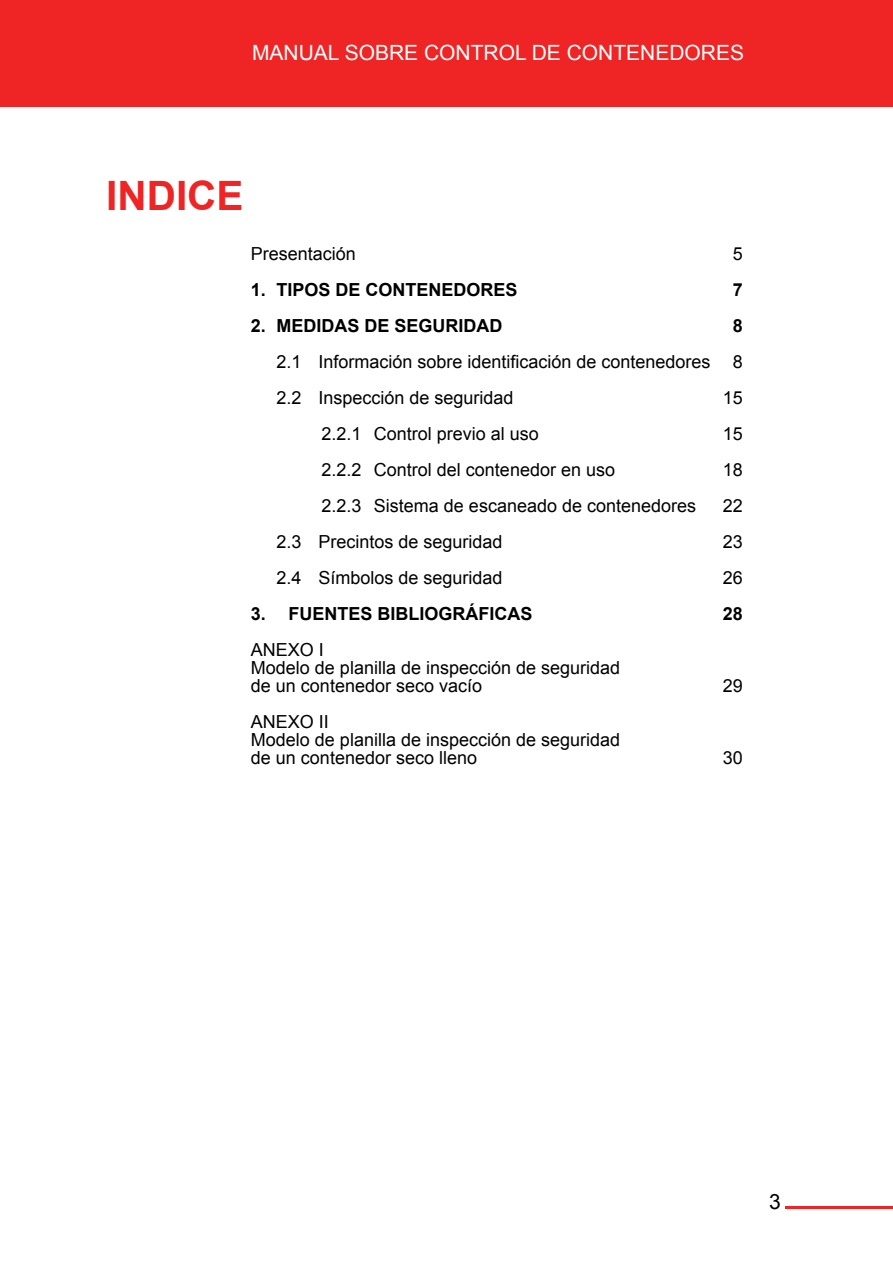
<style>
.page{position:relative;width:893px;height:1263px;background:#fff}
.page>*{position:absolute;margin:0;border:0;box-sizing:border-box;transform-origin:0 0}
.t1{font:700 40.5px "Arial";color:#ee2524}
.t2{font:21px "Arial";color:#fff}
.t3{font:21px "Arial";color:#000}
.t4{font:18px/18px "Arial";color:#000}
.t5{font:700 18px "Arial";color:#000}
</style>
<div class="page">
<div style="left:0;top:0;width:893px;height:106px;background:#ee2524"></div>
<hr style="left:785px;top:1206px;width:108px;height:3px;background:#ee2524">
<p class="t2" style="left:252px;top:39px;width:494px">MANUAL SOBRE CONTROL DE CONTENEDORES</p>
<h1 class="t1" style="left:106px;top:169px;width:139px">INDICE</h1>
<p class="t4" style="left:251px;top:245px;width:107px">Presentación</p>
<p class="t4" style="left:733px;top:245px;width:12px">5</p>
<p class="t5" style="left:251px;top:278px;width:268px">1. TIPOS DE CONTENEDORES</p>
<p class="t5" style="left:733px;top:278px;width:12px">7</p>
<p class="t5" style="left:251px;top:314px;width:253px">2. MEDIDAS DE SEGURIDAD</p>
<p class="t5" style="left:733px;top:314px;width:12px">8</p>
<p class="t4" style="left:276px;top:344px;width:468px;line-height:36px">2.1 Información sobre identificación de contenedores 8<br>2.2 Inspección de seguridad</p>
<p class="t4" style="left:723px;top:389px;width:22px">15</p>
<p class="t4" style="left:321px;top:425px;width:219px">2.2.1 Control previo al uso</p>
<p class="t4" style="left:723px;top:425px;width:22px">15</p>
<p class="t4" style="left:321px;top:461px;width:295px">2.2.2 Control del contenedor en uso</p>
<p class="t4" style="left:723px;top:461px;width:22px">18</p>
<p class="t4" style="left:321px;top:497px;width:376px">2.2.3 Sistema de escaneado de contenedores</p>
<p class="t4" style="left:723px;top:497px;width:22px">22</p>
<p class="t4" style="left:276px;top:533px;width:228px">2.3 Precintos de seguridad</p>
<p class="t4" style="left:723px;top:533px;width:22px">23</p>
<p class="t4" style="left:276px;top:569px;width:228px">2.4 Símbolos de seguridad</p>
<p class="t4" style="left:723px;top:569px;width:22px">26</p>
<p class="t5" style="left:251px;top:602px;width:283px">3. FUENTES BIBLIOGRÁFICAS</p>
<p class="t5" style="left:723px;top:602px;width:22px">28</p>
<p class="t4" style="left:251px;top:641px;width:371px">ANEXO I<br>Modelo de planilla de inspección de seguridad de un contenedor seco vacío</p>
<p class="t4" style="left:723px;top:677px;width:22px">29</p>
<p class="t4" style="left:251px;top:713px;width:371px">ANEXO II<br>Modelo de planilla de inspección de seguridad de un contenedor seco lleno</p>
<p class="t4" style="left:723px;top:749px;width:22px">30</p>
<p class="t3" style="left:769px;top:1188px;width:13px">3</p>
</div>
